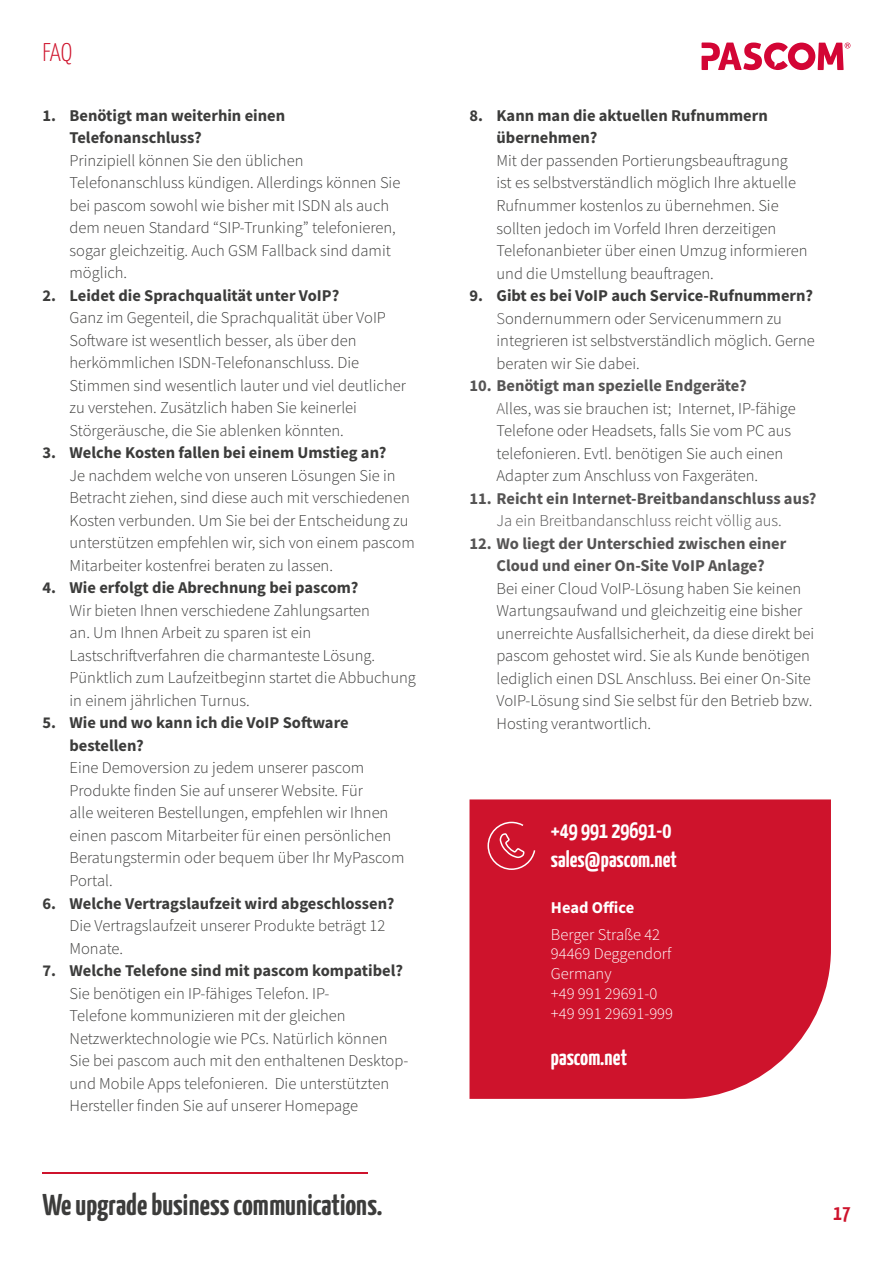
<style>
.page{position:relative;width:893px;height:1263px;background:#fff}
.page>*{position:absolute;margin:0;border:0;box-sizing:border-box;transform-origin:0 0}
.t1{font:700 30px "Yanone Kaffeesatz";color:#3c3c3b}
.t2{font:300 25.5px "Yanone Kaffeesatz";color:#ce132c}
.t3{font:700 22.5px/29px "Yanone Kaffeesatz";color:#fff}
.t4{font:700 21px "Yanone Kaffeesatz";color:#ce132c}
.t5{font:300 16.5px/22.5px "Source Sans Pro";color:#3c3c3b}
.t6{font:700 16.5px/22.5px "Source Sans Pro";color:#3c3c3b}
.t7{font:700 16.5px/22.5px "Source Sans Pro";color:#555454;text-align:center}
.t8{font:300 16.5px/19.8px "Source Sans Pro";color:#fff}
.t9{font:300 16.5px "Source Sans Pro";color:#555454}
.t10{font:700 16.5px "Source Sans Pro";color:#fff}
.s1{font-weight:700}
.s2{color:#555454}
.s3{font-weight:700;color:#555454}
</style>
<div class="page">
<hr style="left:43px;top:1173px;width:325px;height:1px;background:#ce132c">
<svg style="left:702px;top:43px;width:148px;height:27px"></svg>
<div style="left:469px;top:799px;width:362px;height:300px;background:#ce132c"></div>
<svg style="left:487px;top:821px;width:49px;height:50px;background:#d32f45"></svg>
<h2 class="t2" style="left:43px;top:34px;width:31px">FAQ</h2>
<p class="t6" style="left:70px;top:104px;width:217px;text-indent:-27px">1. Benötigt man weiterhin einen<br>Telefonanschluss?</p>
<p class="t5" style="left:70px;top:149px;width:332px">Prinzipiell können Sie den üblichen Telefonanschluss kündigen. Allerdings können Sie bei pascom sowohl wie bisher mit ISDN als auch dem neuen Standard “SIP-Trunking” telefonieren, sogar gleichzeitig. Auch GSM Fallback sind damit möglich.</p>
<p class="t6" style="left:43px;top:284px;width:298px">2. Leidet die Sprachqualität unter VoIP?</p>
<p class="t5" style="left:70px;top:307px;width:338px">Ganz im Gegenteil, die Sprachqualität über VoIP Software ist wesentlich besser, als über den herkömmlichen ISDN-Telefonanschluss. Die Stimmen sind wesentlich lauter und viel deutlicher zu verstehen. Zusätzlich haben Sie keinerlei Störgeräusche, die Sie ablenken könnten.</p>
<p class="t6" style="left:43px;top:441px;width:345px">3. Welche Kosten fallen bei einem Umstieg an?</p>
<p class="t5" style="left:70px;top:464px;width:347px">Je nachdem welche von unseren Lösungen Sie in Betracht ziehen, sind diese auch mit verschiedenen Kosten verbunden. Um Sie bei der Entscheidung zu unterstützen empfehlen wir, sich von einem pascom Mitarbeiter kostenfrei beraten zu lassen.</p>
<p class="t6" style="left:43px;top:576px;width:317px">4. Wie erfolgt die Abrechnung bei pascom?</p>
<p class="t5" style="left:70px;top:599px;width:348px">Wir bieten Ihnen verschiedene Zahlungsarten<br>an. Um Ihnen Arbeit zu sparen ist ein Lastschriftverfahren die charmanteste Lösung.<br>Pünktlich zum Laufzeitbeginn startet die Abbuchung in einem jährlichen Turnus.</p>
<p class="t6" style="left:70px;top:711px;width:281px;text-indent:-27px">5. Wie und wo kann ich die VoIP Software bestellen?</p>
<p class="t5" style="left:70px;top:757px;width:336px">Eine Demoversion zu jedem unserer pascom Produkte finden Sie auf unserer Website. Für<br>alle weiteren Bestellungen, empfehlen wir Ihnen einen pascom Mitarbeiter für einen persönlichen Beratungstermin oder bequem über Ihr MyPascom Portal.</p>
<p class="t6" style="left:43px;top:891px;width:354px">6. Welche Vertragslaufzeit wird abgeschlossen?</p>
<p class="t5" style="left:70px;top:914px;width:317px">Die Vertragslaufzeit unserer Produkte beträgt 12<br>Monate.</p>
<p class="t6" style="left:43px;top:959px;width:362px">7. Welche Telefone sind mit pascom kompatibel?</p>
<p class="t5" style="left:70px;top:982px;width:340px">Sie benötigen ein IP-fähiges Telefon. IP-<br>Telefone kommunizieren mit der gleichen Netzwerktechnologie wie PCs. Natürlich können Sie bei pascom auch mit den enthaltenen Desktop&shy;und Mobile Apps telefonieren. Die unterstützten Hersteller finden Sie auf unserer Homepage</p>
<h1 class="t1" style="left:43px;top:1183px;width:342px">We upgrade business communications.</h1>
<p class="t6" style="left:496px;top:104px;width:273px;text-indent:-27px">8. Kann man die aktuellen Rufnummern übernehmen?</p>
<p class="t5" style="left:496px;top:149px;width:313px">Mit der passenden Portierungsbeauftragung<br>ist es selbstverständlich möglich Ihre aktuelle Rufnummer kostenlos zu übernehmen. Sie sollten jedoch im Vorfeld Ihren derzeitigen Telefonanbieter über einen Umzug informieren und die Umstellung beauftragen.</p>
<p class="t5" style="left:496px;top:284px;width:320px;text-indent:-27px"><span class="s1">9. Gibt es bei VoIP auch Service-Rufnummern?<br></span><span class="s2">S</span>ondernummern oder Servicenummern zu integrieren ist selbstverständlich möglich. Gerne beraten wir Sie dabei.</p>
<p class="t5" style="left:496px;top:374px;width:301px;text-indent:-27px"><span class="s3">10. Benötigt man spezielle Endgeräte?<br></span><span class="s2">A</span>lles, was sie brauchen ist; Internet, IP-fähige Telefone oder Headsets, falls Sie vom PC aus telefonieren. Evtl. benötigen Sie auch einen Adapter zum Anschluss von Faxgeräten.</p>
<p class="t7" style="left:469px;top:487px;width:349px">11. Reicht ein Internet-Breitbandanschluss aus?</p>
<p class="t9" style="left:496px;top:510px;width:287px">Ja ein Breitbandanschluss reicht völlig aus.</p>
<p class="t7" style="left:469px;top:532px;width:318px">12. Wo liegt der Unterschied zwischen einer<br>Cloud und einer On-Site VoIP Anlage?</p>
<p class="t5" style="left:496px;top:577px;width:319px">Bei einer Cloud VoIP-Lösung haben Sie keinen Wartungsaufwand und gleichzeitig eine bisher unerreichte Ausfallsicherheit, da diese direkt bei pascom gehostet wird. Sie als Kunde benötigen lediglich einen DSL Anschluss. Bei einer On-Site VoIP-Lösung sind Sie selbst für den Betrieb bzw.<br>Hosting verantwortlich.</p>
<h3 class="t3" style="left:551px;top:815px;width:128px">+49 991 29691-0 sales@pascom.net</h3>
<p class="t10" style="left:551px;top:896px;width:85px">Head Office</p>
<p class="t8" style="left:551px;top:924px;width:124px">Berger Straße 42<br>94469 Deggendorf<br>Germany<br>+49 991 29691-0 +49 991 29691-999</p>
<h3 class="t3" style="left:551px;top:1041px;width:78px">pascom.net</h3>
<p class="t4" style="left:834px;top:1198px;width:18px">17</p>
</div>
